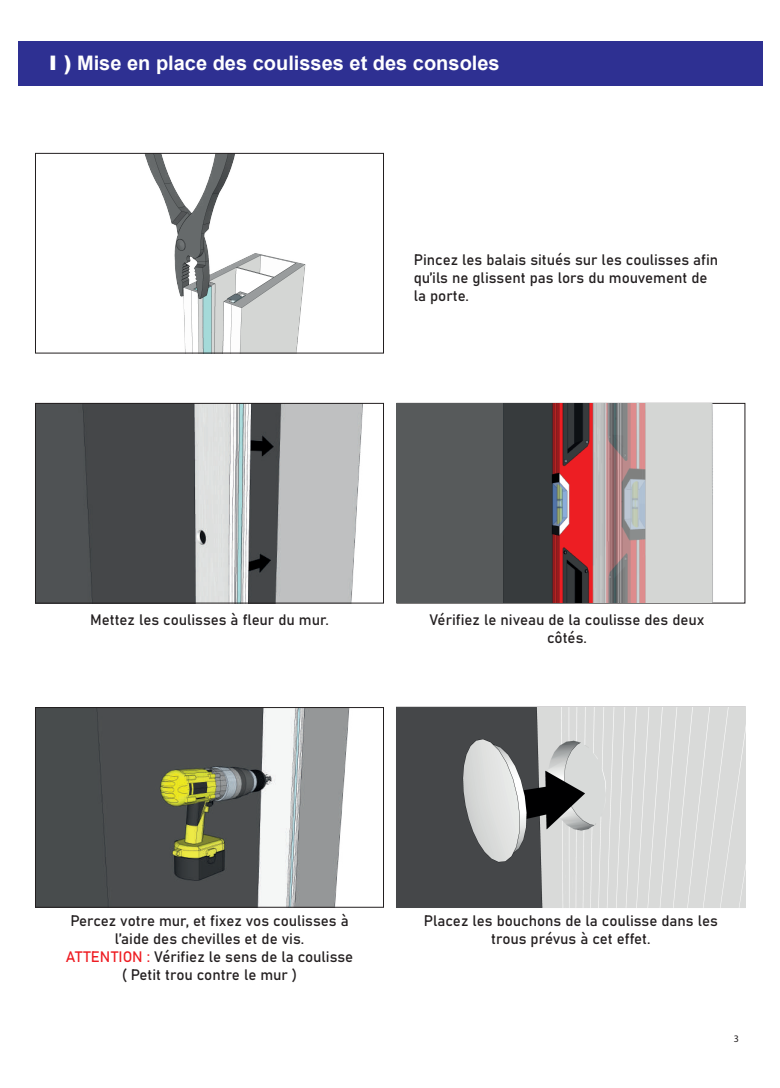
<style>
.page{position:relative;width:780px;height:1088px;background:#fff}
.page>*{position:absolute;margin:0;border:0;box-sizing:border-box;transform-origin:0 0}
.t1{font:700 20px "Arial";color:#fff}
.t2{font:15px/18px "Bahnschrift";color:#231f20;text-align:center}
.t3{font:10px "Myriad Pro";color:#231f20}
.s1{font-weight:900}
.s2{color:#ee1d23}
</style>
<div class="page">
<img style="left:37px;top:709px;width:313px;height:196px">
<img style="left:145px;top:155px;width:161px;height:196px">
<img style="left:37px;top:405px;width:326px;height:196px">
<div style="left:18px;top:41px;width:744px;height:45px;background:#2e3092"></div>
<div style="left:35px;top:153px;width:349px;height:200px;border:1px solid #231f20"></div>
<div style="left:35px;top:403px;width:349px;height:200px;border:1px solid #231f20"></div>
<div style="left:35px;top:707px;width:349px;height:200px;border:1px solid #231f20"></div>
<img style="left:396px;top:707px;width:349px;height:200px">
<img style="left:397px;top:403px;width:347px;height:199px">
<h1 class="t1" style="left:49px;top:49px;width:452px"><span class="s1">I )</span> Mise en place des coulisses et des consoles</h1>
<p class="t2" style="left:413px;top:250px;width:306px;text-align:left">Pincez les balais situés sur les coulisses afin qu’ils ne glissent pas lors du mouvement de la porte.</p>
<p class="t2" style="left:90px;top:609px;width:240px">Mettez les coulisses à fleur du mur.</p>
<p class="t2" style="left:429px;top:610px;width:276px">Vérifiez le niveau de la coulisse des deux côtés.</p>
<p class="t2" style="left:66px;top:910px;width:289px">Percez votre mur, et fixez vos coulisses à l’aide des chevilles et de vis.<br><span class="s2">ATTENTION :</span> Vérifiez le sens de la coulisse ( Petit trou contre le mur )</p>
<p class="t2" style="left:424px;top:910px;width:295px">Placez les bouchons de la coulisse dans les trous prévus à cet effet.</p>
<p class="t3" style="left:734px;top:1032px;width:7px">3</p>
</div>
